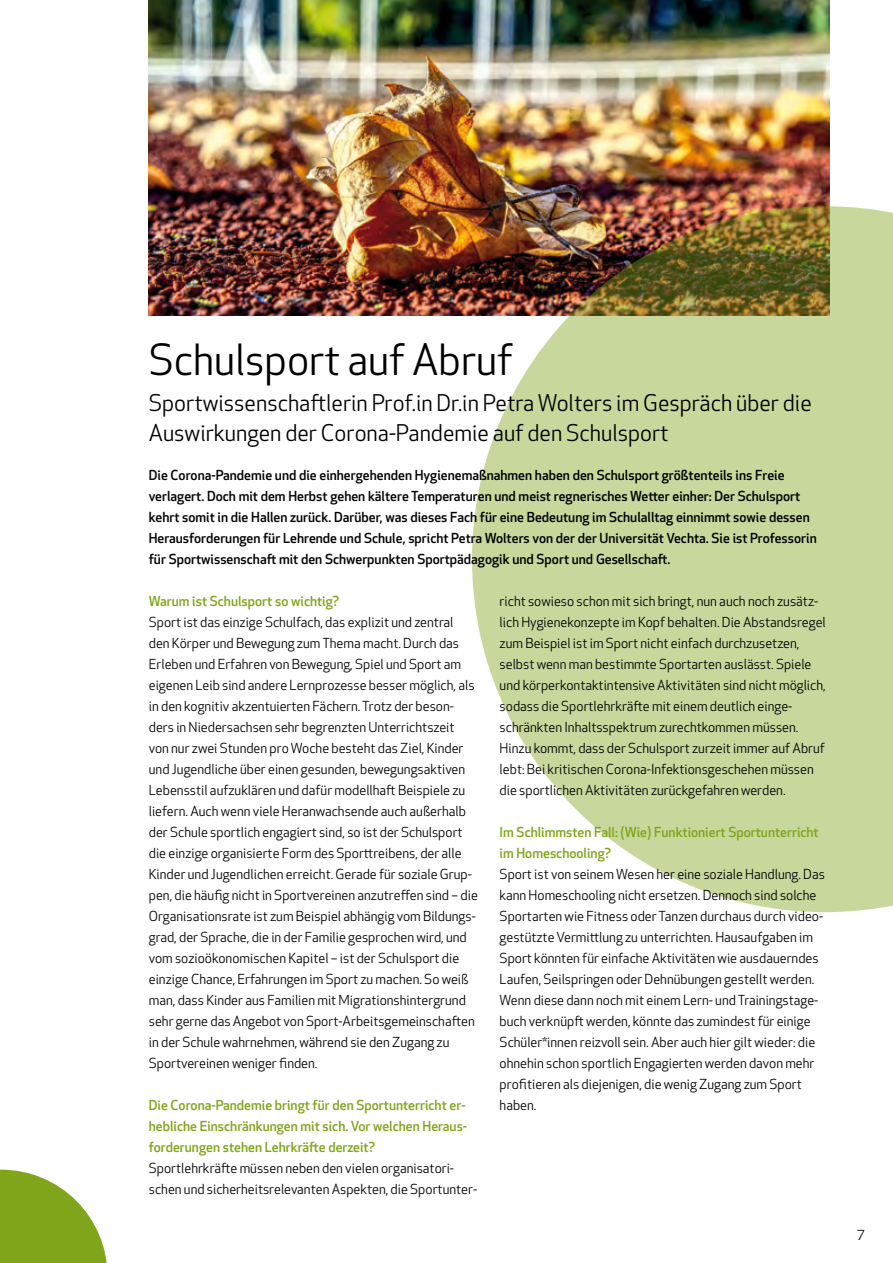
<style>
.page{position:relative;width:893px;height:1263px;background:#fff}
.page>*{position:absolute;margin:0;border:0;box-sizing:border-box;transform-origin:0 0}
.t1{font:42px "Apex New";color:#000}
.t2{font:22.5px/30px "Apex New";color:#000}
.t3{font:13.5px/21px "Apex New";color:#000}
.t4{font:500 13.5px/21px "Apex New";color:#000}
.t5{font:500 13.5px/21px "Apex New";color:#80a51b}
</style>
<div class="page">
<img style="left:149px;top:0;width:680px;height:316px">
<svg style="left:472px;top:206px;width:421px;height:706px;background:#c3cb99"></svg>
<svg style="left:0;top:1170px;width:107px;height:93px"></svg>
<h1 class="t1" style="left:149px;top:333px;width:366px">Schulsport auf Abruf</h1>
<h2 class="t2" style="left:149px;top:388px;width:664px">Sportwissenschaftlerin Prof.in Dr.in Petra Wolters im Gespräch über die<br>Auswirkungen der Corona-Pandemie auf den Schulsport</h2>
<p class="t4" style="left:149px;top:464px;width:669px">Die Corona-Pandemie und die einhergehenden Hygienemaßnahmen haben den Schulsport größtenteils ins Freie verlagert. Doch mit dem Herbst gehen kältere Temperaturen und meist regnerisches Wetter einher: Der Schulsport kehrt somit in die Hallen zurück. Darüber, was dieses Fach für eine Bedeutung im Schulalltag einnimmt sowie dessen Herausforderungen für Lehrende und Schule, spricht Petra Wolters von der der Universität Vechta. Sie ist Professorin für Sportwissenschaft mit den Schwerpunkten Sportpädagogik und Sport und Gesellschaft.</p>
<p class="t5" style="left:149px;top:590px;width:192px">Warum ist Schulsport so wichtig?</p>
<p class="t3" style="left:149px;top:611px;width:331px">Sport ist das einzige Schulfach, das explizit und zentral<br>den Körper und Bewegung zum Thema macht. Durch das Erleben und Erfahren von Bewegung, Spiel und Sport am eigenen Leib sind andere Lernprozesse besser möglich, als in den kognitiv akzentuierten Fächern. Trotz der beson&shy;ders in Niedersachsen sehr begrenzten Unterrichtszeit von nur zwei Stunden pro Woche besteht das Ziel, Kinder und Jugendliche über einen gesunden, bewegungsaktiven Lebensstil aufzuklären und dafür modellhaft Beispiele zu liefern. Auch wenn viele Heranwachsende auch außerhalb der Schule sportlich engagiert sind, so ist der Schulsport die einzige organisierte Form des Sporttreibens, der alle Kinder und Jugendlichen erreicht. Gerade für soziale Grup&shy;pen, die häufig nicht in Sportvereinen anzutreffen sind – die Organisationsrate ist zum Beispiel abhängig vom Bildungs&shy;grad, der Sprache, die in der Familie gesprochen wird, und vom sozioökonomischen Kapitel – ist der Schulsport die einzige Chance, Erfahrungen im Sport zu machen. So weiß man, dass Kinder aus Familien mit Migrationshintergrund sehr gerne das Angebot von Sport-Arbeitsgemeinschaften in der Schule wahrnehmen, während sie den Zugang zu Sportvereinen weniger finden.</p>
<p class="t5" style="left:149px;top:1094px;width:320px">Die Corona-Pandemie bringt für den Sportunterricht er&shy;hebliche Einschränkungen mit sich. Vor welchen Heraus&shy;forderungen stehen Lehrkräfte derzeit?</p>
<p class="t3" style="left:149px;top:1158px;width:330px">Sportlehrkräfte müssen neben den vielen organisatori&shy;schen und sicherheitsrelevanten Aspekten, die Sportunter-</p>
<p class="t3" style="left:500px;top:591px;width:328px">richt sowieso schon mit sich bringt, nun auch noch zusätz&shy;lich Hygienekonzepte im Kopf behalten. Die Abstandsregel zum Beispiel ist im Sport nicht einfach durchzusetzen, selbst wenn man bestimmte Sportarten auslässt. Spiele und körperkontaktintensive Aktivitäten sind nicht möglich, sodass die Sportlehrkräfte mit einem deutlich einge&shy;schränkten Inhaltsspektrum zurechtkommen müssen.<br>Hinzu kommt, dass der Schulsport zurzeit immer auf Abruf lebt: Bei kritischen Corona-Infektionsgeschehen müssen die sportlichen Aktivitäten zurückgefahren werden.</p>
<p class="t5" style="left:500px;top:821px;width:321px">Im Schlimmsten Fall: (Wie) Funktioniert Sportunterricht im Homeschooling?</p>
<p class="t3" style="left:500px;top:864px;width:327px">Sport ist von seinem Wesen her eine soziale Handlung. Das kann Homeschooling nicht ersetzen. Dennoch sind solche Sportarten wie Fitness oder Tanzen durchaus durch video&shy;gestützte Vermittlung zu unterrichten. Hausaufgaben im Sport könnten für einfache Aktivitäten wie ausdauerndes Laufen, Seilspringen oder Dehnübungen gestellt werden.<br>Wenn diese dann noch mit einem Lern- und Trainingstage&shy;buch verknüpft werden, könnte das zumindest für einige Schüler*innen reizvoll sein. Aber auch hier gilt wieder: die ohnehin schon sportlich Engagierten werden davon mehr profitieren als diejenigen, die wenig Zugang zum Sport haben.</p>
<p class="t3" style="left:857px;top:1225px;width:9px">7</p>
</div>
